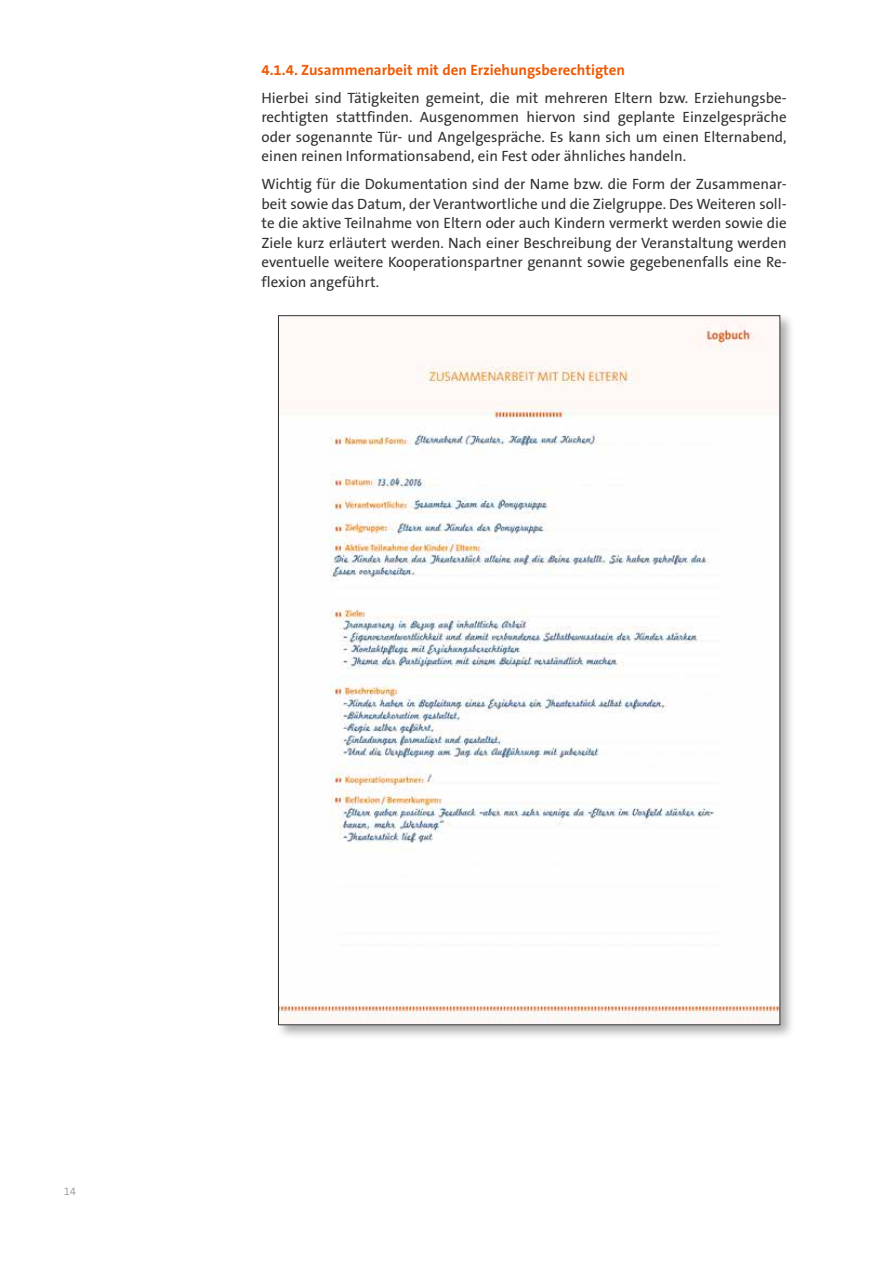
<style>
.page{position:relative;width:893px;height:1263px;background:#fff}
.page>*{position:absolute;margin:0;border:0;box-sizing:border-box;transform-origin:0 0}
.t1{font:15px/19.5px "The Sans B5 Plain";color:#323232;text-align:justify}
.t2{font:700 15px "The Sans B7";color:#ee5b06}
.t3{font:300 11.25px "The Sans B3";color:#898989}
</style>
<div class="page">
<div style="left:276px;top:313px;width:519px;height:726px;background:#323232;opacity:.4"></div>
<img style="left:280px;top:317px;width:498px;height:706px">
<p class="t2" style="left:261px;top:62px;width:365px">4.1.4. Zusammenarbeit mit den Erziehungsberechtigten</p>
<p class="t1" style="left:261px;top:88px;width:527px">Hierbei sind Tätigkeiten gemeint, die mit mehreren Eltern bzw. Erziehungsbe&shy;rechtigten stattfinden. Ausgenommen hiervon sind geplante Einzelgespräche oder sogenannte Tür- und Angelgespräche. Es kann sich um einen Elternabend, einen reinen Informationsabend, ein Fest oder ähnliches handeln.</p>
<p class="t1" style="left:261px;top:175px;width:527px">Wichtig für die Dokumentation sind der Name bzw. die Form der Zusammenar&shy;beit sowie das Datum, der Verantwortliche und die Zielgruppe. Des Weiteren soll&shy;te die aktive Teilnahme von Eltern oder auch Kindern vermerkt werden sowie die Ziele kurz erläutert werden. Nach einer Beschreibung der Veranstaltung werden eventuelle weitere Kooperationspartner genannt sowie gegebenenfalls eine Re&shy;flexion angeführt.</p>
<p class="t3" style="left:64px;top:1185px;width:14px">14</p>
</div>
